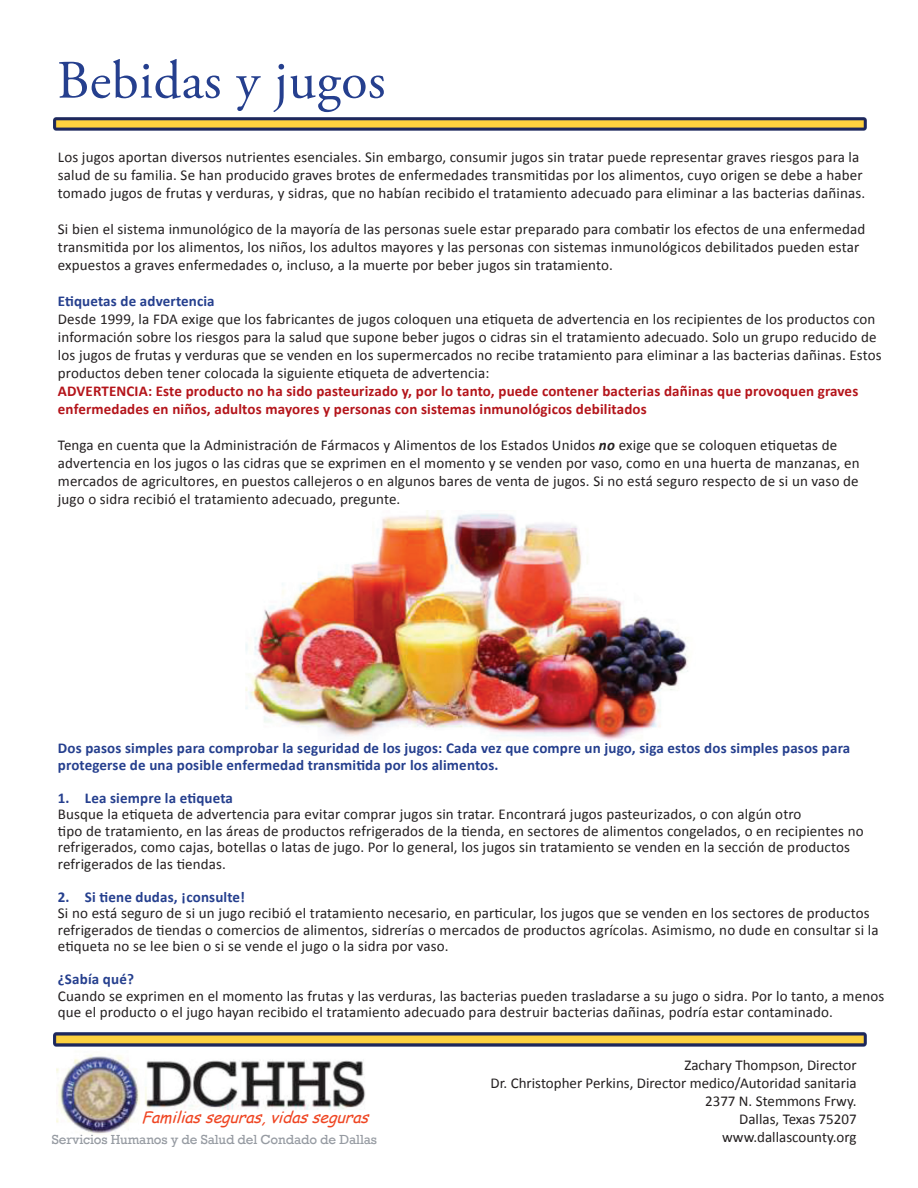
<style>
.page{position:relative;width:918px;height:1188px;background:#fff}
.page>*{position:absolute;margin:0;border:0;box-sizing:border-box;transform-origin:0 0}
.t1{font:54px "Adobe Garamond Pro";letter-spacing:.01em;color:#253f8e}
.t2{font:italic 15.75px "Comic Sans MS";color:#ef4522}
.t3{font:15px/18px "Calibri";letter-spacing:.01em;color:#231f20}
.t4{font:700 15px/16.5px "Calibri";letter-spacing:.01em;color:#253f8e}
.t5{font:700 15px/18px "Calibri";letter-spacing:.01em;color:#b4141a}
.t6{font:13.5px "Rockwell";letter-spacing:-.01em;color:#969ba2}
.s1{font-weight:700;font-style:italic}
</style>
<div class="page">
<img style="left:54px;top:117px;width:812px;height:14px">
<img style="left:54px;top:1032px;width:812px;height:14px">
<img style="left:245px;top:511px;width:444px;height:230px">
<img style="left:57px;top:1055px;width:309px;height:80px">
<h1 class="t1" style="left:57px;top:48px;width:330px">Bebidas y jugos</h1>
<p class="t3" style="left:58px;top:148px;width:809px">Los jugos aportan diversos nutrientes esenciales. Sin embargo, consumir jugos sin tratar puede representar graves riesgos para la salud de su familia. Se han producido graves brotes de enfermedades transmitidas por los alimentos, cuyo origen se debe a haber tomado jugos de frutas y verduras, y sidras, que no habían recibido el tratamiento adecuado para eliminar a las bacterias dañinas.</p>
<p class="t3" style="left:58px;top:220px;width:809px">Si bien el sistema inmunológico de la mayoría de las personas suele estar preparado para combatir los efectos de una enfermedad transmitida por los alimentos, los niños, los adultos mayores y las personas con sistemas inmunológicos debilitados pueden estar expuestos a graves enfermedades o, incluso, a la muerte por beber jugos sin tratamiento.</p>
<p class="t4" style="left:58px;top:292px;width:158px">Etiquetas de advertencia</p>
<p class="t3" style="left:58px;top:310px;width:825px">Desde 1999, la FDA exige que los fabricantes de jugos coloquen una etiqueta de advertencia en los recipientes de los productos con información sobre los riesgos para la salud que supone beber jugos o cidras sin el tratamiento adecuado. Solo un grupo reducido de los jugos de frutas y verduras que se venden en los supermercados no recibe tratamiento para eliminar a las bacterias dañinas. Estos productos deben tener colocada la siguiente etiqueta de advertencia:</p>
<p class="t5" style="left:58px;top:382px;width:802px">ADVERTENCIA: Este producto no ha sido pasteurizado y, por lo tanto, puede contener bacterias dañinas que provoquen graves enfermedades en niños, adultos mayores y personas con sistemas inmunológicos debilitados</p>
<p class="t3" style="left:58px;top:436px;width:803px">Tenga en cuenta que la Administración de Fármacos y Alimentos de los Estados Unidos <span class="s1">no</span> exige que se coloquen etiquetas de advertencia en los jugos o las cidras que se exprimen en el momento y se venden por vaso, como en una huerta de manzanas, en mercados de agricultores, en puestos callejeros o en algunos bares de venta de jugos. Si no está seguro respecto de si un vaso de jugo o sidra recibió el tratamiento adecuado, pregunte.</p>
<p class="t4" style="left:58px;top:740px;width:794px">Dos pasos simples para comprobar la seguridad de los jugos: Cada vez que compre un jugo, siga estos dos simples pasos para protegerse de una posible enfermedad transmitida por los alimentos.</p>
<p class="t4" style="left:58px;top:790px;width:177px">1. Lea siempre la etiqueta</p>
<p class="t3" style="left:58px;top:806px;width:807px;line-height:16.5px">Busque la etiqueta de advertencia para evitar comprar jugos sin tratar. Encontrará jugos pasteurizados, o con algún otro<br>tipo de tratamiento, en las áreas de productos refrigerados de la tienda, en sectores de alimentos congelados, o en recipientes no refrigerados, como cajas, botellas o latas de jugo. Por lo general, los jugos sin tratamiento se venden en la sección de productos refrigerados de las tiendas.</p>
<p class="t4" style="left:58px;top:889px;width:189px">2. Si tiene dudas, ¡consulte!</p>
<p class="t3" style="left:58px;top:905px;width:822px;line-height:16.5px">Si no está seguro de si un jugo recibió el tratamiento necesario, en particular, los jugos que se venden en los sectores de productos refrigerados de tiendas o comercios de alimentos, sidrerías o mercados de productos agrícolas. Asimismo, no dude en consultar si la etiqueta no se lee bien o si se vende el jugo o la sidra por vaso.</p>
<p class="t4" style="left:58px;top:971px;width:78px">¿Sabía qué?</p>
<p class="t3" style="left:58px;top:988px;width:828px;line-height:16.5px">Cuando se exprimen en el momento las frutas y las verduras, las bacterias pueden trasladarse a su jugo o sidra. Por lo tanto, a menos que el producto o el jugo hayan recibido el tratamiento adecuado para destruir bacterias dañinas, podría estar contaminado.</p>
<p class="t2" style="left:142px;top:1106px;width:234px">Familiasseguras,vidasseguras</p>
<p class="t3" style="left:491px;top:1056px;width:367px;text-align:right">Zachary Thompson, Director<br>Dr. Christopher Perkins, Director medico/Autoridad sanitaria 2377 N. Stemmons Frwy.<br>Dallas, Texas 75207</p>
<p class="t6" style="left:52px;top:1132px;width:327px">Servicios Humanos y de Salud del Condado de Dallas</p>
<p class="t3" style="left:722px;top:1128px;width:136px">www.dallascounty.org</p>
</div>
